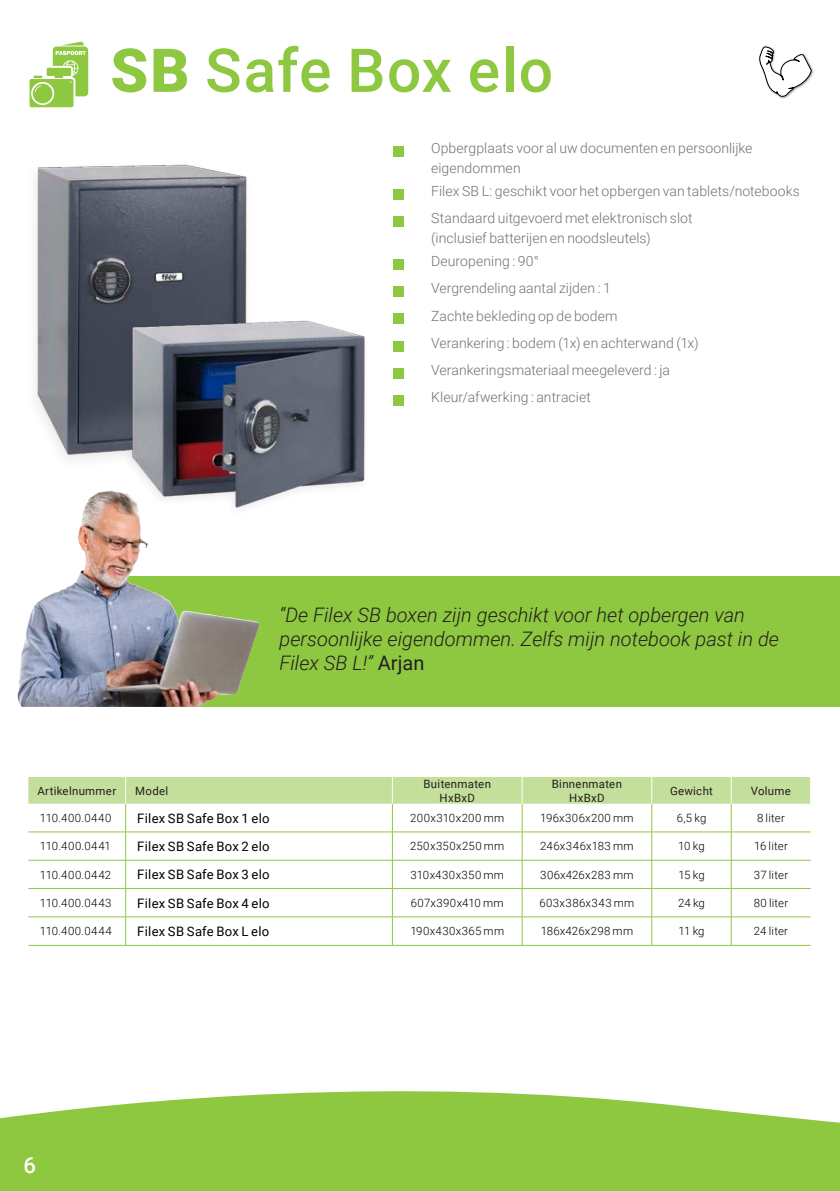
<style>
.page{position:relative;width:840px;height:1191px;background:#fff}
.page>*{position:absolute;margin:0;border:0;box-sizing:border-box;transform-origin:0 0}
.sistec_lampertz_subk{font:500 60.6px "Roboto";letter-spacing:.025em;color:#8ec740}
.t1{font:500 22px "Roboto";color:#fff}
.t2{font:italic 300 20px/24px "Roboto";color:#231f20}
.Tabel_kluizencatalog{font:300 14px "Roboto";letter-spacing:.005em;color:#717275}
.tabel_tekst_linkslij{font:13px "Roboto";letter-spacing:.02em;color:#000}
.tabeltekst_gecentree{font:300 11.4px "Roboto";letter-spacing:.025em;color:#000}
.Tabelkop_gecentreerd{font:11.4px "Roboto";letter-spacing:.025em;color:#231f20}
.tabel_tekst_linkslij-2{font:300 11.4px "Roboto";letter-spacing:.045em;color:#000}
.tabeltekst_gecentree-2{font:300 11.4px "Roboto";letter-spacing:.045em;color:#000}
.Tabelkop_linkslijnen{font:11.4px "Roboto";letter-spacing:.03em;color:#231f20}
.s1{font-weight:900}
.s2{font-weight:400;font-style:normal}
</style>
<div class="page">
<img style="left:36px;top:164px;width:211px;height:295px">
<svg style="left:28px;top:777px;width:782px;height:168px"></svg>
<hr style="left:28px;top:831px;width:98px;height:1px;background:#8ec740">
<hr style="left:28px;top:860px;width:98px;height:1px;background:#8ec740">
<hr style="left:28px;top:888px;width:98px;height:1px;background:#8ec740">
<hr style="left:28px;top:916px;width:98px;height:1px;background:#8ec740">
<hr style="left:28px;top:945px;width:98px;height:1px;background:#8ec740">
<hr style="left:126px;top:945px;width:266px;height:1px;background:#8ec740">
<hr style="left:392px;top:945px;width:130px;height:1px;background:#8ec740">
<hr style="left:522px;top:945px;width:129px;height:1px;background:#8ec740">
<hr style="left:651px;top:945px;width:79px;height:1px;background:#8ec740">
<hr style="left:730px;top:945px;width:80px;height:1px;background:#8ec740">
<img style="left:110px;top:276px;width:255px;height:276px">
<svg style="left:91px;top:576px;width:748px;height:131px;background:#8dbc4c"></svg>
<svg style="left:30px;top:41px;width:58px;height:66px"></svg>
<div style="left:392px;top:146px;width:11px;height:10px;background:#8ec740"></div>
<div style="left:392px;top:189px;width:11px;height:10px;background:#8ec740"></div>
<div style="left:392px;top:216px;width:11px;height:11px;background:#8ec740"></div>
<div style="left:392px;top:259px;width:11px;height:11px;background:#8ec740"></div>
<div style="left:392px;top:286px;width:11px;height:11px;background:#8ec740"></div>
<div style="left:392px;top:314px;width:11px;height:10px;background:#8ec740"></div>
<div style="left:392px;top:341px;width:11px;height:10px;background:#8ec740"></div>
<div style="left:392px;top:368px;width:11px;height:10px;background:#8ec740"></div>
<div style="left:392px;top:395px;width:11px;height:11px;background:#8ec740"></div>
<div style="left:757px;top:45px;width:56px;height:54px;background:#231f20;opacity:.4"></div>
<svg style="left:757px;top:46px;width:55px;height:52px"></svg>
<img style="left:61px;top:490px;width:51px;height:100px">
<svg style="left:0;top:1091px;width:839px;height:100px;background:#99cc54"></svg>
<p class="sistec_lampertz_subk" style="left:110px;top:28px;width:444px"><span class="s1">SB</span> Safe Box elo</p>
<p class="Tabel_kluizencatalog" style="left:431px;top:138px;width:323px">Opbergplaats voor al uw documenten en persoonlijke</p>
<p class="Tabel_kluizencatalog" style="left:431px;top:158px;width:91px">eigendommen</p>
<p class="Tabel_kluizencatalog" style="left:431px;top:181px;width:370px">Filex SB L: geschikt voor het opbergen van tablets/notebooks</p>
<p class="Tabel_kluizencatalog" style="left:431px;top:208px;width:263px">Standaard uitgevoerd met elektronisch slot</p>
<p class="Tabel_kluizencatalog" style="left:431px;top:228px;width:221px">(inclusief batterijen en noodsleutels)</p>
<p class="Tabel_kluizencatalog" style="left:431px;top:251px;width:109px">Deuropening : 90°</p>
<p class="Tabel_kluizencatalog" style="left:431px;top:279px;width:181px">Vergrendeling aantal zijden : 1</p>
<p class="Tabel_kluizencatalog" style="left:431px;top:306px;width:188px">Zachte bekleding op de bodem</p>
<p class="Tabel_kluizencatalog" style="left:431px;top:333px;width:269px">Verankering : bodem (1x) en achterwand (1x)</p>
<p class="Tabel_kluizencatalog" style="left:431px;top:360px;width:240px">Verankeringsmateriaal meegeleverd : ja</p>
<p class="Tabel_kluizencatalog" style="left:431px;top:387px;width:161px">Kleur/afwerking : antraciet</p>
<p class="Tabelkop_gecentreerd" style="left:37px;top:782px;width:80px">Artikelnummer</p>
<p class="Tabelkop_linkslijnen" style="left:135px;top:782px;width:35px">Model</p>
<p class="t2" style="left:279px;top:602px;width:500px">“De Filex SB boxen zijn geschikt voor het opbergen van persoonlijke eigendommen. Zelfs mijn notebook past in de</p>
<p class="t2" style="left:279px;top:650px;width:146px">Filex SB L!” <span class="s2">Arjan</span></p>
<p class="Tabelkop_gecentreerd" style="left:423px;top:776px;width:69px">Buitenmaten</p>
<p class="Tabelkop_gecentreerd" style="left:439px;top:789px;width:37px">HxBxD</p>
<p class="Tabelkop_gecentreerd" style="left:551px;top:776px;width:72px">Binnenmaten</p>
<p class="Tabelkop_gecentreerd" style="left:569px;top:789px;width:37px">HxBxD</p>
<p class="Tabelkop_gecentreerd" style="left:669px;top:782px;width:44px">Gewicht</p>
<p class="Tabelkop_gecentreerd" style="left:750px;top:782px;width:41px">Volume</p>
<p class="tabel_tekst_linkslij-2" style="left:40px;top:810px;width:73px">110.400.0440</p>
<p class="tabel_tekst_linkslij" style="left:137px;top:809px;width:134px">Filex SB Safe Box 1 elo</p>
<p class="tabeltekst_gecentree" style="left:410px;top:810px;width:95px">200x310x200 mm</p>
<p class="tabeltekst_gecentree" style="left:540px;top:810px;width:95px">196x306x200 mm</p>
<p class="tabeltekst_gecentree" style="left:676px;top:810px;width:31px">6,5 kg</p>
<p class="tabeltekst_gecentree" style="left:756px;top:810px;width:29px">8 liter</p>
<p class="tabel_tekst_linkslij-2" style="left:40px;top:838px;width:72px">110.400.0441</p>
<p class="tabel_tekst_linkslij" style="left:137px;top:837px;width:134px">Filex SB Safe Box 2 elo</p>
<p class="tabeltekst_gecentree" style="left:410px;top:838px;width:96px">250x350x250 mm</p>
<p class="tabeltekst_gecentree" style="left:540px;top:838px;width:95px">246x346x183 mm</p>
<p class="tabeltekst_gecentree" style="left:677px;top:838px;width:28px">10 kg</p>
<p class="tabeltekst_gecentree" style="left:753px;top:838px;width:35px">16 liter</p>
<p class="tabeltekst_gecentree" style="left:40px;top:866px;width:73px">110.400.0442</p>
<p class="tabel_tekst_linkslij" style="left:137px;top:865px;width:134px">Filex SB Safe Box 3 elo</p>
<p class="tabeltekst_gecentree" style="left:410px;top:866px;width:95px">310x430x350 mm</p>
<p class="tabeltekst_gecentree" style="left:540px;top:866px;width:95px">306x426x283 mm</p>
<p class="tabeltekst_gecentree" style="left:678px;top:866px;width:28px">15 kg</p>
<p class="tabeltekst_gecentree" style="left:753px;top:866px;width:36px">37 liter</p>
<p class="tabeltekst_gecentree-2" style="left:40px;top:895px;width:73px">110.400.0443</p>
<p class="tabel_tekst_linkslij" style="left:137px;top:894px;width:134px">Filex SB Safe Box 4 elo</p>
<p class="tabeltekst_gecentree" style="left:410px;top:895px;width:94px">607x390x410 mm</p>
<p class="tabeltekst_gecentree" style="left:539px;top:895px;width:96px">603x386x343 mm</p>
<p class="tabeltekst_gecentree" style="left:677px;top:895px;width:28px">24 kg</p>
<p class="tabeltekst_gecentree" style="left:753px;top:895px;width:36px">80 liter</p>
<p class="tabeltekst_gecentree-2" style="left:40px;top:923px;width:73px">110.400.0444</p>
<p class="tabel_tekst_linkslij" style="left:137px;top:922px;width:133px">Filex SB Safe Box L elo</p>
<p class="tabeltekst_gecentree" style="left:410px;top:923px;width:95px">190x430x365 mm</p>
<p class="tabeltekst_gecentree" style="left:540px;top:923px;width:94px">186x426x298 mm</p>
<p class="tabeltekst_gecentree" style="left:678px;top:923px;width:28px">11 kg</p>
<p class="tabeltekst_gecentree" style="left:753px;top:923px;width:36px">24 liter</p>
<h2 class="t1" style="left:23px;top:1149px;width:14px">6</h2>
</div>
